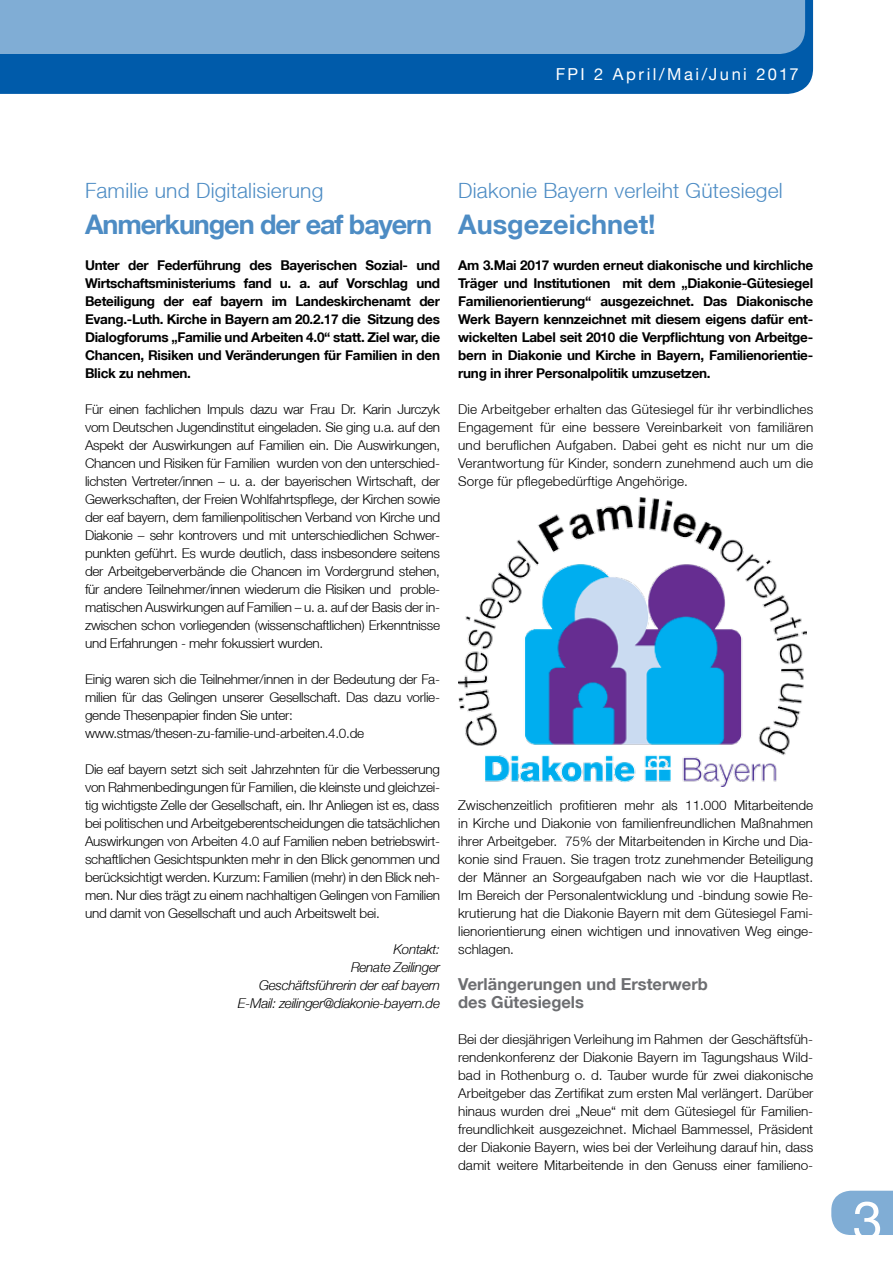
<style>
.page{position:relative;width:893px;height:1263px;background:#fff}
.page>*{position:absolute;margin:0;border:0;box-sizing:border-box;transform-origin:0 0}
.t1{font:54px "Helvetica Neue LT";color:#fff}
.t2{font:700 27px "Helvetica Neue LT";letter-spacing:-.04em;color:#4d8cc4}
.t3{font:700 27px "Helvetica Neue LT";color:#4d8cc4}
.t4{font:300 21px "Helvetica Neue LT";letter-spacing:.01em;color:#4d8cc4}
.t5{font:700 16.5px/18px "Helvetica Neue LT";color:#6d6e71}
.t6{font:16.5px "Helvetica Neue LT";letter-spacing:.15em;color:#fff}
.t7{font:300 13.5px/18px "Helvetica Neue LT";letter-spacing:-.02em;color:#000;text-align:justify}
.t8{font:700 13.5px/18px "Helvetica Neue LT";letter-spacing:-.02em;color:#000;text-align:justify}
.t9{font:italic 300 13.5px/18px "Helvetica Neue LT";letter-spacing:-.02em;color:#000;text-align:right}
</style>
<div class="page">
<div style="left:0;top:0;width:813px;height:94px;background:#005baa"></div>
<div style="left:0;top:0;width:805px;height:54px;background:#80add5"></div>
<svg style="left:831px;top:1191px;width:62px;height:44px;background:#87b1d7"></svg>
<img style="left:458px;top:497px;width:349px;height:289px">
<p class="t6" style="left:556px;top:64px;width:244px">FPI 2 April/Mai/Juni 2017</p>
<h3 class="t4" style="left:85px;top:178px;width:240px">Familie und Digitalisierung</h3>
<h2 class="t2" style="left:85px;top:208px;width:349px">Anmerkungen der eaf bayern</h2>
<p class="t8" style="left:85px;top:256px;width:357px">Unter der Federführung des Bayerischen Sozial- und Wirtschaftsministeriums fand u. a. auf Vorschlag und Beteiligung der eaf bayern im Landeskirchenamt der Evang.-Luth. Kirche in Bayern am 20.2.17 die Sitzung des Dialogforums „Familie und Arbeiten 4.0“ statt. Ziel war, die Chancen, Risiken und Veränderungen für Familien in den Blick zu nehmen.</p>
<p class="t7" style="left:85px;top:400px;width:357px">Für einen fachlichen Impuls dazu war Frau Dr. Karin Jurczyk vom Deutschen Jugendinstitut eingeladen. Sie ging u.a. auf den Aspekt der Auswirkungen auf Familien ein. Die Auswirkungen, Chancen und Risiken für Familien wurden von den unterschied&shy;lichsten Vertreter/innen – u. a. der bayerischen Wirtschaft, der Gewerkschaften, der Freien Wohlfahrtspflege, der Kirchen sowie der eaf bayern, dem familienpolitischen Verband von Kirche und Diakonie – sehr kontrovers und mit unterschiedlichen Schwer&shy;punkten geführt. Es wurde deutlich, dass insbesondere seitens der Arbeitgeberverbände die Chancen im Vordergrund stehen, für andere Teilnehmer/innen wiederum die Risiken und proble&shy;matischen Auswirkungen auf Familien – u. a. auf der Basis der in&shy;zwischen schon vorliegenden (wissenschaftlichen) Erkenntnisse und Erfahrungen - mehr fokussiert wurden.</p>
<p class="t7" style="left:85px;top:670px;width:356px;text-align:left">Einig waren sich die Teilnehmer/innen in der Bedeutung der Fa&shy;milien für das Gelingen unserer Gesellschaft. Das dazu vorlie&shy;gende Thesenpapier finden Sie unter: www.stmas/thesen-zu-familie-und-arbeiten.4.0.de</p>
<p class="t7" style="left:85px;top:760px;width:357px">Die eaf bayern setzt sich seit Jahrzehnten für die Verbesserung von Rahmenbedingungen für Familien, die kleinste und gleichzei&shy;tig wichtigste Zelle der Gesellschaft, ein. Ihr Anliegen ist es, dass bei politischen und Arbeitgeberentscheidungen die tatsächlichen Auswirkungen von Arbeiten 4.0 auf Familien neben betriebswirt&shy;schaftlichen Gesichtspunkten mehr in den Blick genommen und berücksichtigt werden. Kurzum: Familien (mehr) in den Blick neh&shy;men. Nur dies trägt zu einem nachhaltigen Gelingen von Familien und damit von Gesellschaft und auch Arbeitswelt bei.</p>
<p class="t9" style="left:238px;top:940px;width:204px">Kontakt:<br>Renate Zeilinger<br>Geschäftsführerin der eaf bayern<br>E-Mail: zeilinger@diakonie-bayern.de</p>
<h3 class="t4" style="left:458px;top:178px;width:326px">Diakonie Bayern verleiht Gütesiegel</h3>
<h2 class="t3" style="left:458px;top:208px;width:199px">Ausgezeichnet!</h2>
<p class="t8" style="left:458px;top:256px;width:357px">Am 3.Mai 2017 wurden erneut diakonische und kirchliche Träger und Institutionen mit dem „Diakonie-Gütesiegel Familienorientierung“ ausgezeichnet. Das Diakonische Werk Bayern kennzeichnet mit diesem eigens dafür ent&shy;wickelten Label seit 2010 die Verpflichtung von Arbeitge&shy;bern in Diakonie und Kirche in Bayern, Familienorientie&shy;rung in ihrer Personalpolitik umzusetzen.</p>
<p class="t7" style="left:458px;top:400px;width:356px">Die Arbeitgeber erhalten das Gütesiegel für ihr verbindliches Engagement für eine bessere Vereinbarkeit von familiären und beruflichen Aufgaben. Dabei geht es nicht nur um die Verantwortung für Kinder, sondern zunehmend auch um die Sorge für pflegebedürftige Angehörige.</p>
<p class="t7" style="left:458px;top:796px;width:357px">Zwischenzeitlich profitieren mehr als 11.000 Mitarbeitende in Kirche und Diakonie von familienfreundlichen Maßnahmen ihrer Arbeitgeber. 75% der Mitarbeitenden in Kirche und Dia&shy;konie sind Frauen. Sie tragen trotz zunehmender Beteiligung der Männer an Sorgeaufgaben nach wie vor die Hauptlast.<br>Im Bereich der Personalentwicklung und -bindung sowie Re&shy;krutierung hat die Diakonie Bayern mit dem Gütesiegel Fami&shy;lienorientierung einen wichtigen und innovativen Weg einge&shy;schlagen.</p>
<p class="t5" style="left:458px;top:975px;width:251px">Verlängerungen und Ersterwerb des Gütesiegels</p>
<p class="t7" style="left:458px;top:1030px;width:357px">Bei der diesjährigen Verleihung im Rahmen der Geschäftsfüh&shy;rendenkonferenz der Diakonie Bayern im Tagungshaus Wild&shy;bad in Rothenburg o. d. Tauber wurde für zwei diakonische Arbeitgeber das Zertifikat zum ersten Mal verlängert. Darüber hinaus wurden drei „Neue“ mit dem Gütesiegel für Familien&shy;freundlichkeit ausgezeichnet. Michael Bammessel, Präsident der Diakonie Bayern, wies bei der Verleihung darauf hin, dass damit weitere Mitarbeitende in den Genuss einer familieno-</p>
<h1 class="t1" style="left:853px;top:1188px;width:32px">3</h1>
</div>
